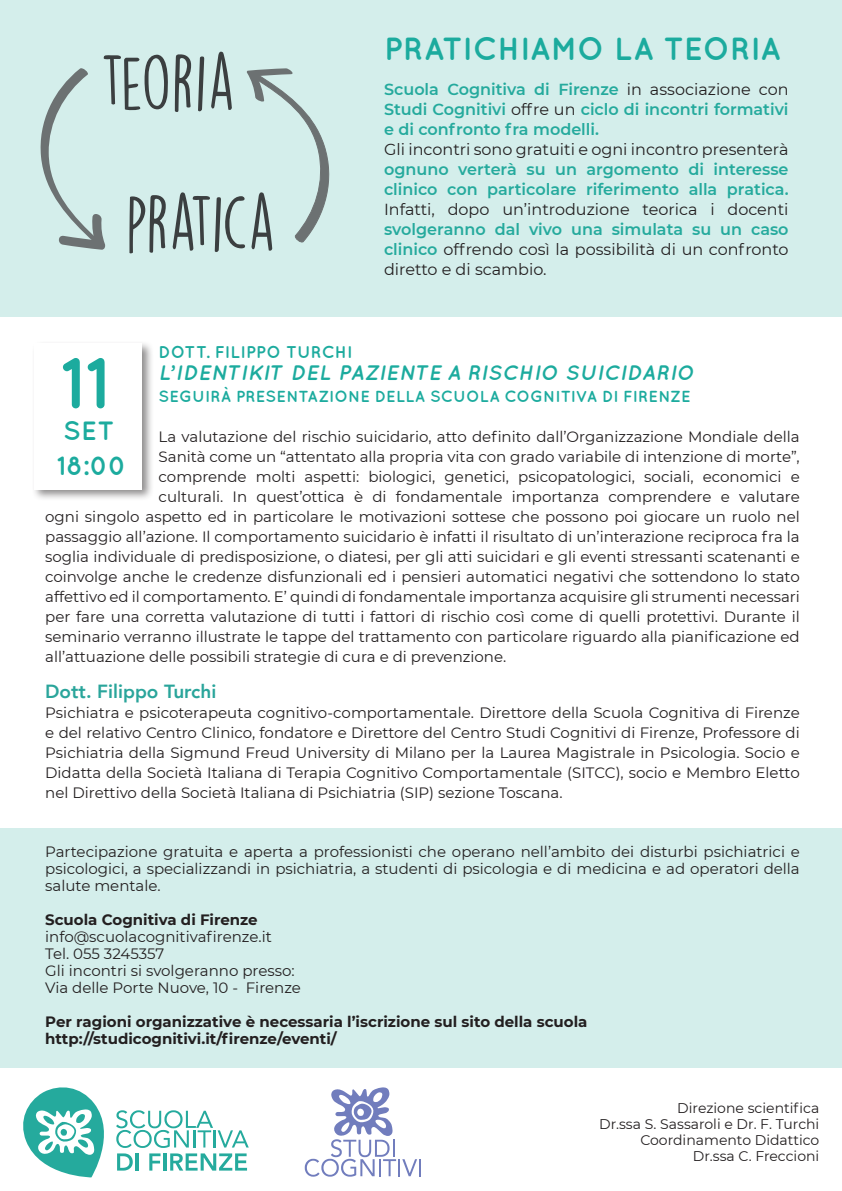
<style>
.page{position:relative;width:842px;height:1191px;background:#fff}
.page>*{position:absolute;margin:0;border:0;box-sizing:border-box;transform-origin:0 0}
.t1{font:700 72px "Quicksand";color:#1cab9e}
.t2{font:700 32px "Quicksand";color:#1cab9e}
.t3{font:700 26.4px "Quicksand";letter-spacing:.02em;color:#1cab9e}
.t4{font:italic 700 21px "Quicksand";letter-spacing:.025em;color:#1cab9e}
.t5{font:800 19px "Avenir";color:#2aa59b}
.t6{font:700 17px "Quicksand";letter-spacing:.005em;color:#1cab9e}
.t7{font:16px/20px "Montserrat";color:#231f20;text-align:justify}
.t8{font:600 16px/20px "Montserrat";color:#25aa9d;text-align:justify}
.t9{font:700 16px "Quicksand";letter-spacing:.005em;color:#1cab9e}
.t10{font:15px/20px "Montserrat";color:#231f20;text-align:justify}
.t11{font:700 15px "Montserrat";color:#231f20}
.t12{font:14px "Montserrat";color:#231f20}
.s1{font-weight:400;color:#231f20}
.s2{font-weight:600;color:#25aa9d}
</style>
<div class="page">
<div style="left:0;top:828px;width:842px;height:239px;background:#d4eeeb"></div>
<div style="left:0;top:0;width:842px;height:317px;background:#d4eeeb"></div>
<svg style="left:40px;top:52px;width:290px;height:201px"></svg>
<svg style="left:305px;top:1087px;width:116px;height:89px"></svg>
<div style="left:32px;top:340px;width:122px;height:161px;background:#231f20;opacity:.51"></div>
<div style="left:34px;top:343px;width:108px;height:146px;background:#fff"></div>
<svg style="left:23px;top:1087px;width:226px;height:90px"></svg>
<p class="t2" style="left:384px;top:30px;width:398px">PRATICHIAMO LA TEORIA</p>
<p class="t8" style="left:384px;top:79px;width:406px">Scuola Cognitiva di Firenze <span class="s1">in associazione con </span>Studi Cognitivi <span class="s1">offre un</span> ciclo di incontri formativi e di confronto fra modelli.</p>
<p class="t7" style="left:384px;top:139px;width:406px">Gli incontri sono gratuiti e ogni incontro presenterà <span class="s2">ognuno verterà su un argomento di interesse clinico con particolare riferimento alla pratica.<br></span>Infatti, dopo un’introduzione teorica i docenti <span class="s2">svolgeranno dal vivo una simulata su un caso clinico</span> offrendo così la possibilità di un confronto diretto e di scambio.</p>
<p class="t6" style="left:159px;top:342px;width:195px">DOTT. FILIPPO TURCHI</p>
<p class="t4" style="left:159px;top:360px;width:538px">L’IDENTIKIT DEL PAZIENTE A RISCHIO SUICIDARIO</p>
<p class="t9" style="left:159px;top:387px;width:533px">SEGUIRÀ PRESENTAZIONE DELLA SCUOLA COGNITIVA DI FIRENZE</p>
<p class="t10" style="left:159px;top:426px;width:643px">La valutazione del rischio suicidario, atto definito dall’Organizzazione Mondiale della</p>
<p class="t10" style="left:159px;top:446px;width:643px">Sanità come un “attentato alla propria vita con grado variabile di intenzione di morte”,</p>
<p class="t10" style="left:159px;top:466px;width:643px">comprende molti aspetti: biologici, genetici, psicopatologici, sociali, economici e</p>
<p class="t10" style="left:159px;top:486px;width:643px">culturali. In quest’ottica è di fondamentale importanza comprendere e valutare</p>
<p class="t10" style="left:45px;top:506px;width:756px">ogni singolo aspetto ed in particolare le motivazioni sottese che possono poi giocare un ruolo nel</p>
<p class="t10" style="left:45px;top:526px;width:756px">passaggio all’azione. Il comportamento suicidario è infatti il risultato di un’interazione reciproca fra la</p>
<p class="t10" style="left:45px;top:546px;width:756px">soglia individuale di predisposizione, o diatesi, per gli atti suicidari e gli eventi stressanti scatenanti e</p>
<p class="t10" style="left:45px;top:566px;width:756px">coinvolge anche le credenze disfunzionali ed i pensieri automatici negativi che sottendono lo stato</p>
<p class="t10" style="left:45px;top:586px;width:756px">affettivo ed il comportamento. E’ quindi di fondamentale importanza acquisire gli strumenti necessari</p>
<p class="t10" style="left:45px;top:606px;width:756px">per fare una corretta valutazione di tutti i fattori di rischio così come di quelli protettivi. Durante il</p>
<p class="t10" style="left:45px;top:626px;width:756px">seminario verranno illustrate le tappe del trattamento con particolare riguardo alla pianificazione ed</p>
<p class="t10" style="left:45px;top:646px;width:463px">all’attuazione delle possibili strategie di cura e di prevenzione.</p>
<p class="t5" style="left:45px;top:676px;width:173px">Dott. Filippo Turchi</p>
<p class="t10" style="left:45px;top:702px;width:756px">Psichiatra e psicoterapeuta cognitivo-comportamentale. Direttore della Scuola Cognitiva di Firenze e del relativo Centro Clinico, fondatore e Direttore del Centro Studi Cognitivi di Firenze, Professore di Psichiatria della Sigmund Freud University di Milano per la Laurea Magistrale in Psicologia. Socio e Didatta della Società Italiana di Terapia Cognitivo Comportamentale (SITCC), socio e Membro Eletto nel Direttivo della Società Italiana di Psichiatria (SIP) sezione Toscana.</p>
<p class="t1" style="left:60px;top:340px;width:50px">11</p>
<p class="t3" style="left:63px;top:414px;width:53px">SET</p>
<p class="t3" style="left:57px;top:450px;width:72px">18:00</p>
<p class="t10" style="left:45px;top:842px;width:756px;line-height:17px">Partecipazione gratuita e aperta a professionisti che operano nell’ambito dei disturbi psichiatrici e psicologici, a specializzandi in psichiatria, a studenti di psicologia e di medicina e ad operatori della salute mentale.</p>
<p class="t11" style="left:45px;top:908px;width:214px">Scuola Cognitiva di Firenze</p>
<p class="t10" style="left:45px;top:926px;width:228px">info@scuolacognitivafirenze.it</p>
<p class="t10" style="left:45px;top:943px;width:121px">Tel. 055 3245357</p>
<p class="t10" style="left:45px;top:960px;width:251px">Gli incontri si svolgeranno presso:</p>
<p class="t10" style="left:45px;top:977px;width:257px">Via delle Porte Nuove, 10 - Firenze</p>
<p class="t11" style="left:45px;top:1010px;width:544px">Per ragioni organizzative è necessaria l’iscrizione sul sito della scuola</p>
<p class="t11" style="left:45px;top:1027px;width:293px">http://studicognitivi.it/firenze/eventi/</p>
<p class="t12" style="left:677px;top:1098px;width:144px">Direzione scientifica</p>
<p class="t12" style="left:599px;top:1114px;width:222px">Dr.ssa S. Sassaroli e Dr. F. Turchi</p>
<p class="t12" style="left:640px;top:1130px;width:180px">Coordinamento Didattico</p>
<p class="t12" style="left:693px;top:1146px;width:128px">Dr.ssa C. Freccioni</p>
</div>
